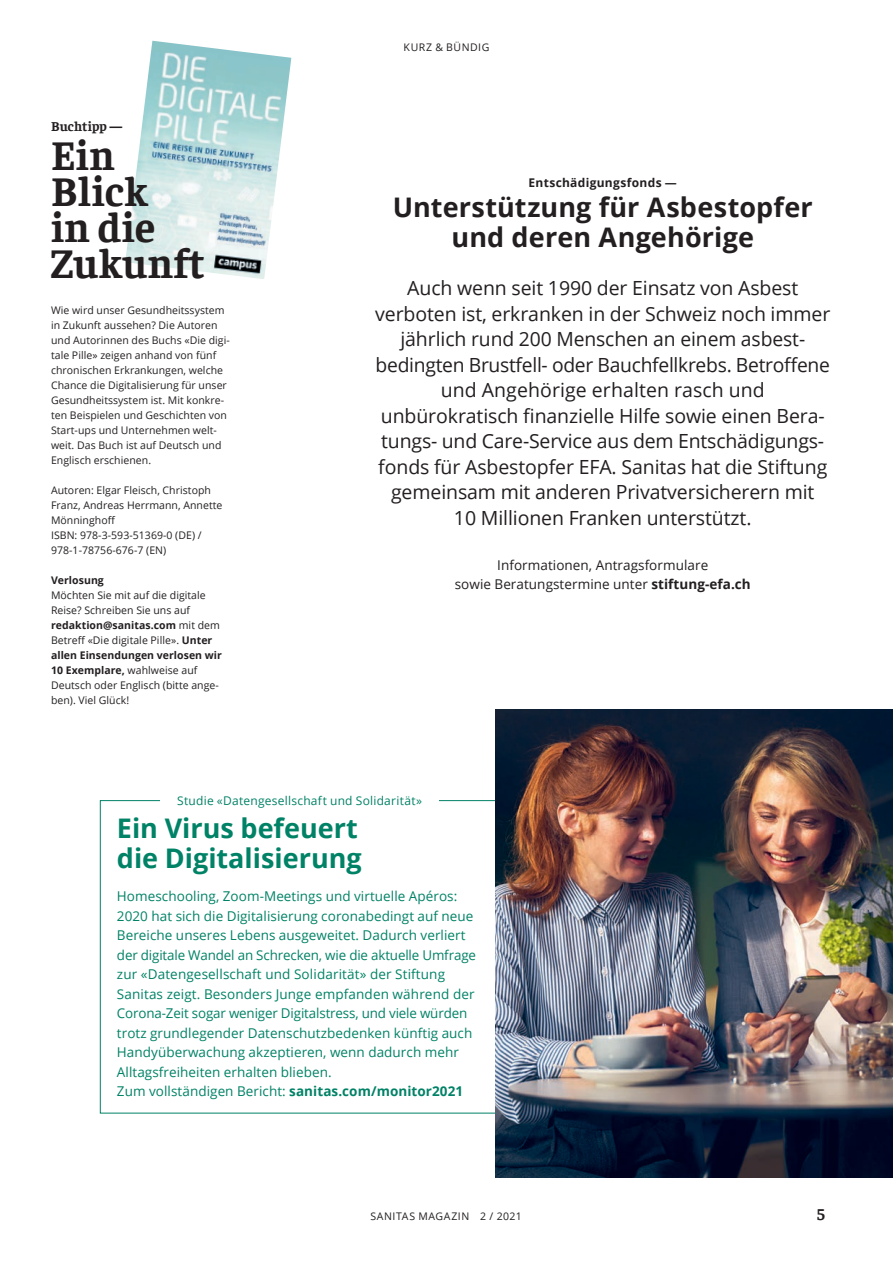
<style>
.page{position:relative;width:893px;height:1263px;background:#fff}
.page>*{position:absolute;margin:0;border:0;box-sizing:border-box;transform-origin:0 0}
.Headline_28pt{font:700 42px/36px "Faustina";letter-spacing:.01em;color:#231f20}
.t1{font:700 27px/30px "Open Sans";letter-spacing:.005em;color:#231f20;text-align:center}
.Box_Lauftext{font:700 27px/30px "Open Sans";color:#008266}
.t2{font:19.5px/25.5px "Open Sans";letter-spacing:-.005em;color:#231f20;text-align:center}
.t3{font:700 16.5px "Faustina";color:#231f20}
.Box_Lauftext_gruen{font:13.5px/19.5px "Open Sans";letter-spacing:.005em;color:#008266}
.Box_Lauftext_gruen-2{font:13.5px/19.5px "Open Sans";letter-spacing:.005em;color:#231f20;text-align:center}
.Headline_28pt-2{font:700 13.5px "Faustina";letter-spacing:.01em;color:#231f20}
.t4{font:12px "Open Sans";letter-spacing:.02em;color:#008266}
.t5{font:700 12px "Open Sans";letter-spacing:.025em;color:#231f20}
.Box_Lauftext_gruen-3{font:10.5px/15px "Open Sans";letter-spacing:.005em;color:#231f20}
.Box_Lauftext_gruen-4{font:10.5px "Open Sans";letter-spacing:.045em;color:#231f20}
.Box_Lauftext_gruen-5{font:10.5px "Open Sans";letter-spacing:.05em;color:#231f20}
.Box_Lauftext_gruen-6{font:700 10.5px "Open Sans";letter-spacing:.005em;color:#231f20}
.s1{font-weight:700}
</style>
<div class="page">
<img style="left:125px;top:41px;width:166px;height:238px">
<img style="left:495px;top:710px;width:398px;height:468px">
<p class="Headline_28pt-2" style="left:51px;top:117px;width:73px">Buchtipp —</p>
<p class="Headline_28pt" style="left:51px;top:134px;width:98px">Ein<br>Blick</p>
<p class="Headline_28pt" style="left:51px;top:206px;width:106px">in die</p>
<p class="Headline_28pt" style="left:51px;top:242px;width:156px">Zukunft</p>
<p class="Box_Lauftext_gruen-3" style="left:51px;top:302px;width:180px">Wie wird unser Gesundheitssystem in Zukunft aussehen? Die Autoren und Autorinnen des Buchs «Die digi&shy;tale Pille» zeigen anhand von fünf chronischen Erkrankungen, welche Chance die Digitalisierung für unser Gesundheitssystem ist. Mit konkre&shy;ten Beispielen und Geschichten von Start-ups und Unternehmen welt&shy;weit. Das Buch ist auf Deutsch und Englisch erschienen.</p>
<p class="Box_Lauftext_gruen-3" style="left:51px;top:482px;width:173px">Autoren: Elgar Fleisch, Christoph<br>Franz, Andreas Herrmann, Annette<br>Mönninghoff</p>
<p class="Box_Lauftext_gruen-3" style="left:51px;top:527px;width:152px">ISBN: 978-3-593-51369-0 (DE) /<br>978-1-78756-676-7 (EN)</p>
<p class="Box_Lauftext_gruen-6" style="left:51px;top:572px;width:54px">Verlosung</p>
<p class="Box_Lauftext_gruen-3" style="left:51px;top:587px;width:172px">Möchten Sie mit auf die digitale<br>Reise? Schreiben Sie uns auf <span class="s1">redaktion@sanitas.com</span> mit dem<br>Betreff «Die digitale Pille». <span class="s1">Unter allen Einsendungen verlosen wir<br>10 Exemplare,</span> wahlweise auf<br>Deutsch oder Englisch (bitte ange&shy;ben). Viel Glück!</p>
<p class="Box_Lauftext_gruen-5" style="left:404px;top:40px;width:87px">KURZ &amp; BÜNDIG</p>
<p class="t5" style="left:529px;top:175px;width:150px">Entschädigungsfonds —</p>
<p class="t1" style="left:393px;top:192px;width:422px">Unterstützung für Asbestopfer und deren Angehörige</p>
<p class="t2" style="left:375px;top:275px;width:457px">Auch wenn seit 1990 der Einsatz von Asbest verboten ist, erkranken in der Schweiz noch immer jährlich rund 200 Menschen an einem asbest&shy;bedingten Brustfell- oder Bauchfellkrebs. Betroffene und Angehörige erhalten rasch und unbürokratisch finanzielle Hilfe sowie einen Bera&shy;tungs- und Care-Service aus dem Entschädigungs&shy;fonds für Asbestopfer EFA. Sanitas hat die Stiftung gemeinsam mit anderen Privatversicherern mit<br>10 Millionen Franken unterstützt.</p>
<p class="Box_Lauftext_gruen-2" style="left:455px;top:555px;width:298px">Informationen, Antragsformulare<br>sowie Beratungstermine unter <span class="s1">stiftung-efa.ch</span></p>
<p class="t4" style="left:177px;top:792px;width:246px">Studie «Datengesellschaft und Solidarität»</p>
<p class="Box_Lauftext" style="left:117px;top:813px;width:246px">Ein Virus befeuert die Digitalisierung</p>
<p class="Box_Lauftext_gruen" style="left:117px;top:886px;width:361px">Homeschooling, Zoom-Meetings und virtuelle Apéros:<br>2020 hat sich die Digitalisierung coronabedingt auf neue Bereiche unseres Lebens ausgeweitet. Dadurch verliert der digitale Wandel an Schrecken, wie die aktuelle Umfrage zur «Datengesellschaft und Solidarität» der Stiftung Sanitas zeigt. Besonders Junge empfanden während der Corona-Zeit sogar weniger Digitalstress, und viele würden trotz grundlegender Datenschutzbedenken künftig auch Handyüberwachung akzeptieren, wenn dadurch mehr Alltagsfreiheiten erhalten blieben.</p>
<p class="Box_Lauftext_gruen" style="left:117px;top:1081px;width:348px">Zum vollständigen Bericht: <span class="s1">sanitas.com/monitor2021</span></p>
<p class="Box_Lauftext_gruen-4" style="left:370px;top:1209px;width:153px">SANITAS MAGAZIN 2 / 2021</p>
<h3 class="t3" style="left:817px;top:1203px;width:9px">5</h3>
</div>
